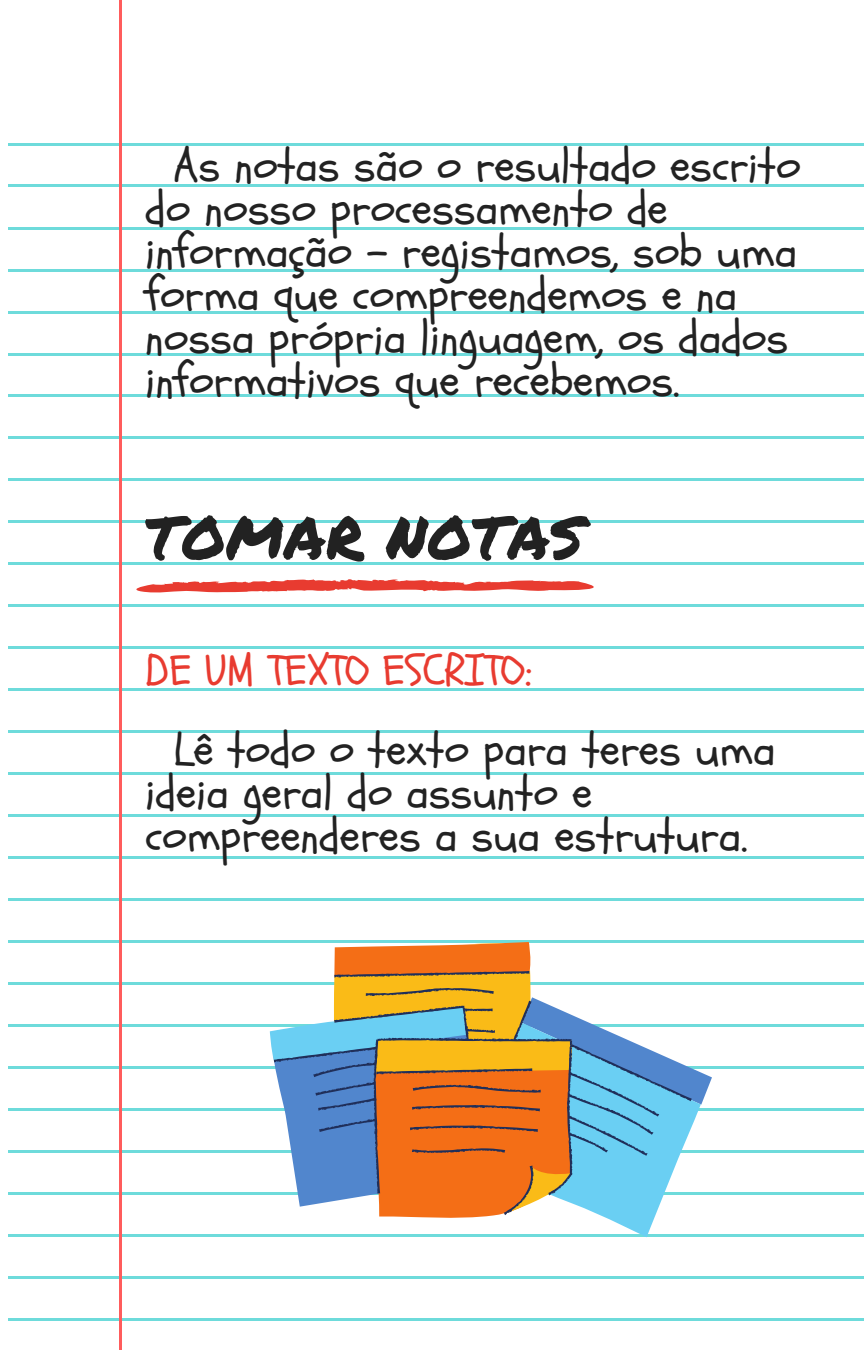
<style>
.page{position:relative;width:864px;height:1350px;background:#fff}
.page>*{position:absolute;margin:0;border:0;box-sizing:border-box;transform-origin:0 0}
.t1{font:59.62px "Permanent Marker";color:#222}
.t2{font:45.9px/43px "Schoolbell";color:#222}
.t3{font:43.88px "Schoolbell";color:#e83b30}
</style>
<div class="page">
<hr style="left:8px;top:143px;width:856px;height:3px;background:#6edbdb">
<hr style="left:8px;top:185px;width:856px;height:2px;background:#6edbdb">
<hr style="left:8px;top:227px;width:856px;height:2px;background:#6edbdb">
<hr style="left:8px;top:269px;width:856px;height:2px;background:#6edbdb">
<hr style="left:8px;top:311px;width:856px;height:2px;background:#6edbdb">
<hr style="left:8px;top:353px;width:856px;height:2px;background:#6edbdb">
<hr style="left:8px;top:395px;width:856px;height:2px;background:#6edbdb">
<hr style="left:8px;top:437px;width:856px;height:2px;background:#6edbdb">
<hr style="left:8px;top:479px;width:856px;height:2px;background:#6edbdb">
<hr style="left:8px;top:521px;width:856px;height:2px;background:#6edbdb">
<hr style="left:8px;top:563px;width:856px;height:2px;background:#6edbdb">
<hr style="left:8px;top:605px;width:856px;height:2px;background:#6edbdb">
<hr style="left:8px;top:646px;width:856px;height:3px;background:#6edbdb">
<hr style="left:8px;top:688px;width:856px;height:3px;background:#6edbdb">
<hr style="left:8px;top:731px;width:856px;height:2px;background:#6edbdb">
<hr style="left:8px;top:773px;width:856px;height:2px;background:#6edbdb">
<hr style="left:8px;top:815px;width:856px;height:2px;background:#6edbdb">
<hr style="left:8px;top:856px;width:856px;height:3px;background:#6edbdb">
<hr style="left:8px;top:898px;width:856px;height:3px;background:#6edbdb">
<hr style="left:8px;top:940px;width:856px;height:3px;background:#6edbdb">
<hr style="left:8px;top:982px;width:856px;height:3px;background:#6edbdb">
<hr style="left:8px;top:1024px;width:856px;height:3px;background:#6edbdb">
<hr style="left:8px;top:1066px;width:856px;height:3px;background:#6edbdb">
<hr style="left:8px;top:1108px;width:856px;height:3px;background:#6edbdb">
<hr style="left:8px;top:1150px;width:856px;height:3px;background:#6edbdb">
<hr style="left:8px;top:1192px;width:856px;height:3px;background:#6edbdb">
<hr style="left:8px;top:1234px;width:856px;height:3px;background:#6edbdb">
<hr style="left:8px;top:1276px;width:856px;height:3px;background:#6edbdb">
<hr style="left:8px;top:1318px;width:856px;height:3px;background:#6edbdb">
<hr style="left:119px;top:0;width:3px;height:1350px;background:#ff5c5c">
<svg style="left:136px;top:579px;width:458px;height:14px"></svg>
<svg style="left:270px;top:1030px;width:431px;height:207px"></svg>
<svg style="left:334px;top:942px;width:238px;height:278px"></svg>
<svg style="left:334px;top:943px;width:238px;height:28px;fill:#f46e16"></svg>
<svg style="left:274px;top:971px;width:418px;height:244px"></svg>
<p class="t2" style="left:145px;top:145px;width:657px;text-indent:28px">As notas são o resultado escrito do nosso processamento de informação - registamos, sob uma forma que compreendemos e na nossa própria linguagem, os dados informativos que recebemos.</p>
<p class="t1" style="left:145px;top:493px;width:441px">TOMAR NOTAS</p>
<p class="t3" style="left:145px;top:641px;width:388px">DE UM TEXTO ESCRITO:</p>
<p class="t2" style="left:145px;top:729px;width:632px;text-indent:28px">Lê todo o texto para teres uma ideia geral do assunto e compreenderes a sua estrutura.</p>
</div>
